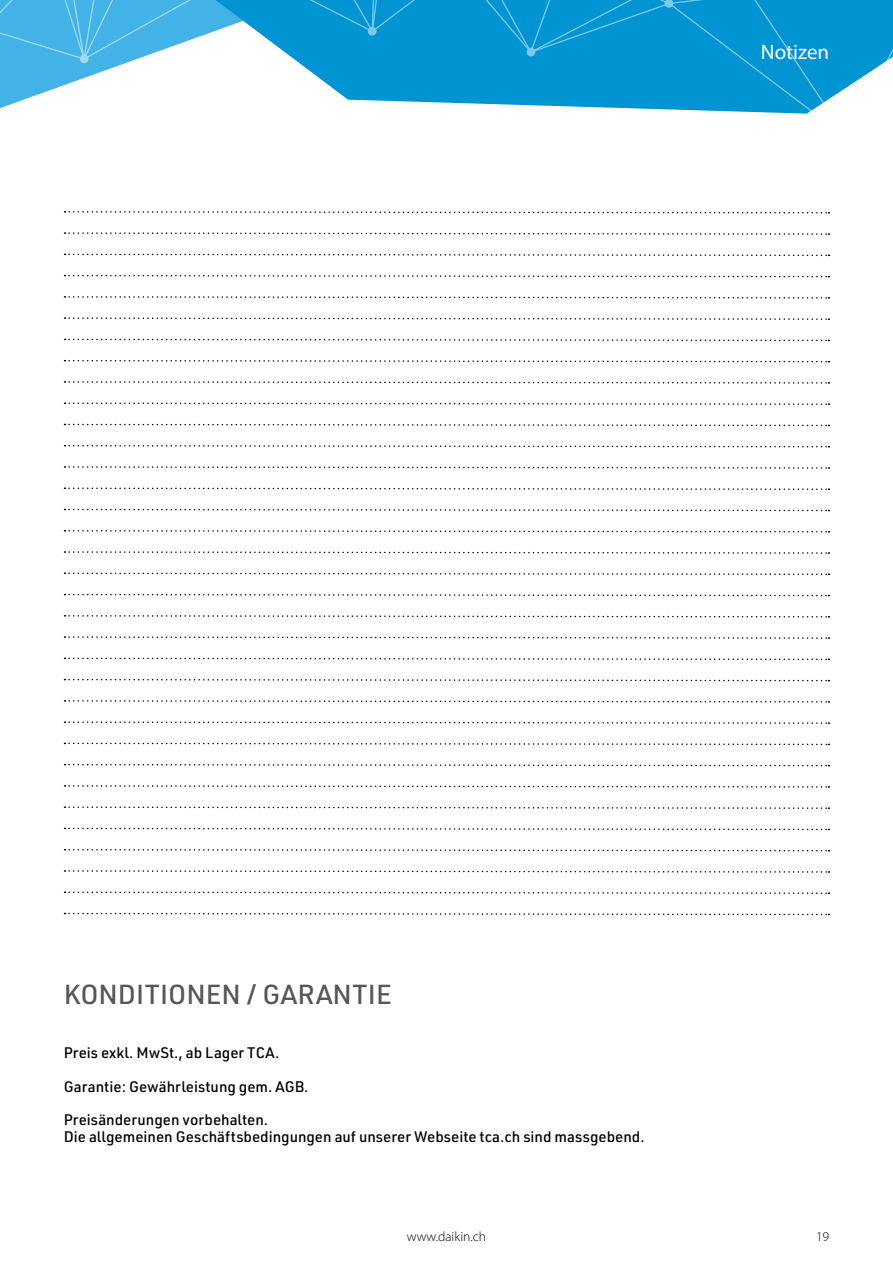
<style>
.page{position:relative;width:893px;height:1263px;background:#fff}
.page>*{position:absolute;margin:0;border:0;box-sizing:border-box;transform-origin:0 0}
.t1{font:500 27px "URWDIN";color:#575756}
.t2{font:21px "Myriad Pro";color:#fff}
.t3{font:500 15px/16.5px "URWDIN";color:#000}
.t4{font:300 13.5px "Myriad Pro";color:#000}
</style>
<div class="page">
<svg style="left:0;top:0;width:893px;height:114px"></svg>
<svg style="left:65px;top:211px;width:764px;height:3px"></svg>
<svg style="left:65px;top:232px;width:764px;height:3px"></svg>
<svg style="left:65px;top:253px;width:764px;height:4px"></svg>
<svg style="left:65px;top:274px;width:764px;height:4px"></svg>
<svg style="left:65px;top:296px;width:764px;height:3px"></svg>
<svg style="left:65px;top:317px;width:764px;height:3px"></svg>
<svg style="left:65px;top:338px;width:764px;height:4px"></svg>
<svg style="left:65px;top:359px;width:764px;height:4px"></svg>
<svg style="left:65px;top:381px;width:764px;height:3px"></svg>
<svg style="left:65px;top:402px;width:764px;height:3px"></svg>
<svg style="left:65px;top:423px;width:764px;height:4px"></svg>
<svg style="left:65px;top:445px;width:764px;height:3px"></svg>
<svg style="left:65px;top:466px;width:764px;height:3px"></svg>
<svg style="left:65px;top:487px;width:764px;height:3px"></svg>
<svg style="left:65px;top:508px;width:764px;height:4px"></svg>
<svg style="left:65px;top:530px;width:764px;height:3px"></svg>
<svg style="left:65px;top:551px;width:764px;height:3px"></svg>
<svg style="left:65px;top:572px;width:764px;height:3px"></svg>
<svg style="left:65px;top:593px;width:764px;height:4px"></svg>
<svg style="left:65px;top:615px;width:764px;height:3px"></svg>
<svg style="left:65px;top:636px;width:764px;height:3px"></svg>
<svg style="left:65px;top:657px;width:764px;height:4px"></svg>
<svg style="left:65px;top:678px;width:764px;height:4px"></svg>
<svg style="left:65px;top:700px;width:764px;height:3px"></svg>
<svg style="left:65px;top:721px;width:764px;height:3px"></svg>
<svg style="left:65px;top:742px;width:764px;height:4px"></svg>
<svg style="left:65px;top:763px;width:764px;height:4px"></svg>
<svg style="left:65px;top:785px;width:764px;height:3px"></svg>
<svg style="left:65px;top:806px;width:764px;height:3px"></svg>
<svg style="left:65px;top:827px;width:764px;height:4px"></svg>
<svg style="left:65px;top:849px;width:764px;height:3px"></svg>
<svg style="left:65px;top:870px;width:764px;height:3px"></svg>
<svg style="left:65px;top:891px;width:764px;height:3px"></svg>
<svg style="left:65px;top:912px;width:764px;height:4px"></svg>
<h2 class="t2" style="left:761px;top:39px;width:70px">Notizen</h2>
<h1 class="t1" style="left:64px;top:976px;width:329px">KONDITIONEN / GARANTIE</h1>
<p class="t3" style="left:64px;top:1044px;width:217px">Preis exkl. MwSt., ab Lager TCA.</p>
<p class="t3" style="left:64px;top:1077px;width:246px">Garantie: Gewährleistung gem. AGB.</p>
<p class="t3" style="left:64px;top:1111px;width:582px">Preisänderungen vorbehalten.<br>Die allgemeinen Geschäftsbedingungen auf unserer Webseite tca.ch sind massgebend.</p>
<p class="t4" style="left:407px;top:1229px;width:81px">www.daikin.ch</p>
<p class="t4" style="left:816px;top:1228px;width:15px">19</p>
</div>
